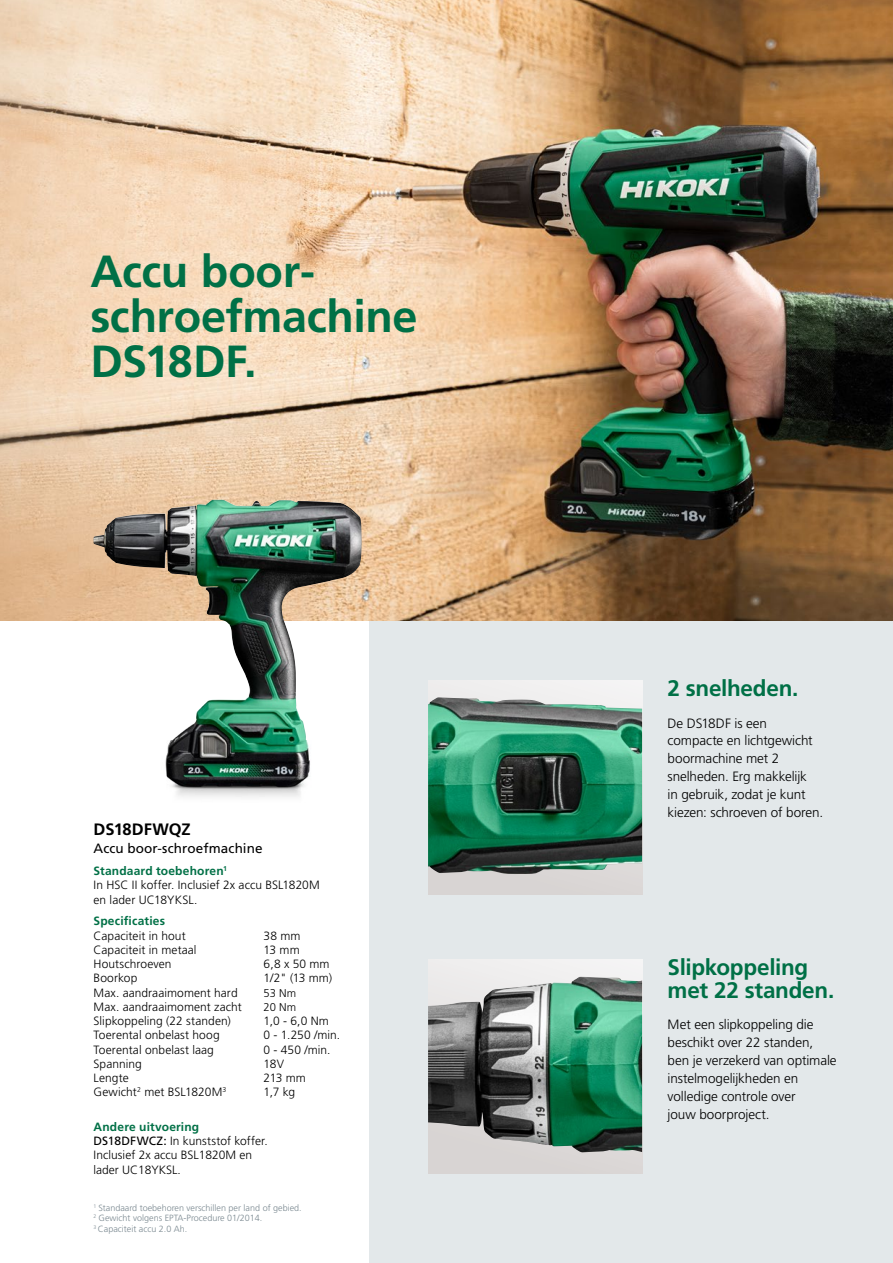
<style>
.page{position:relative;width:893px;height:1263px;background:#fff}
.page>*{position:absolute;margin:0;border:0;box-sizing:border-box;transform-origin:0 0}
.t1{font:700 45px/45px "Frutiger LT Std";letter-spacing:-.01em;color:#007046}
.t2{font:700 22.5px/22.5px "Frutiger LT Std";letter-spacing:-.01em;color:#007046}
.t3{font:700 16.5px "Frutiger LT Std";letter-spacing:-.005em;color:#000}
.t4{font:300 13.5px/18px "Frutiger LT Std";letter-spacing:-.005em;color:#000}
.t5{font:13.5px "Frutiger LT Std";letter-spacing:.005em;color:#000}
.t6{font:300 12px/14.2px "Frutiger LT Std";letter-spacing:.005em;color:#000}
.t7{font:700 12px "Frutiger LT Std";letter-spacing:.015em;color:#007046}
.t8{font:300 11.25px "Frutiger LT Std";letter-spacing:.01em;color:#000}
.t9{font:300 9px/10.5px "Frutiger LT Std";color:#7a8890}
.s1{font-weight:700;color:#007046}
.s2{font-weight:400}
</style>
<div class="page">
<div style="left:370px;top:621px;width:523px;height:642px;background:#e3e8ea"></div>
<img style="left:0;top:0;width:893px;height:621px">
<img style="left:165px;top:741px;width:145px;height:56px">
<img style="left:93px;top:500px;width:139px;height:135px">
<svg style="left:428px;top:680px;width:214px;height:214px"></svg>
<img style="left:428px;top:697px;width:214px;height:177px">
<svg style="left:428px;top:960px;width:214px;height:214px"></svg>
<img style="left:428px;top:976px;width:214px;height:176px">
<h1 class="t1" style="left:90px;top:249px;width:329px">Accu boor&shy;schroefmachine<br>DS18DF.</h1>
<h3 class="t3" style="left:94px;top:820px;width:99px">DS18DFWQZ</h3>
<p class="t5" style="left:94px;top:841px;width:171px">Accu boor-schroefmachine</p>
<p class="t6" style="left:94px;top:864px;width:228px"><span class="s1">Standaard toebehoren</span><sup>1<br></sup>In HSC II koffer. Inclusief 2x accu BSL1820M en lader UC18YKSL.</p>
<p class="t7" style="left:94px;top:914px;width:73px">Specificaties</p>
<p class="t6" style="left:94px;top:928px;width:94px">Capaciteit in hout</p>
<p class="t6" style="left:264px;top:928px;width:38px">38 mm</p>
<p class="t6" style="left:94px;top:943px;width:105px">Capaciteit in metaal</p>
<p class="t6" style="left:264px;top:943px;width:38px">13 mm</p>
<p class="t6" style="left:94px;top:957px;width:80px">Houtschroeven</p>
<p class="t6" style="left:264px;top:957px;width:67px">6,8 x 50 mm</p>
<p class="t6" style="left:94px;top:971px;width:45px">Boorkop</p>
<p class="t6" style="left:264px;top:971px;width:70px">1/2" (13 mm)</p>
<p class="t6" style="left:94px;top:985px;width:146px">Max. aandraaimoment hard</p>
<p class="t8" style="left:264px;top:986px;width:34px">53 Nm</p>
<p class="t6" style="left:94px;top:1000px;width:150px">Max. aandraaimoment zacht</p>
<p class="t8" style="left:264px;top:1001px;width:34px">20 Nm</p>
<p class="t6" style="left:94px;top:1014px;width:139px">Slipkoppeling (22 standen)</p>
<p class="t6" style="left:264px;top:1014px;width:67px">1,0 - 6,0 Nm</p>
<p class="t6" style="left:94px;top:1028px;width:128px">Toerental onbelast hoog</p>
<p class="t6" style="left:264px;top:1028px;width:78px">0 - 1.250 /min.</p>
<p class="t6" style="left:94px;top:1042px;width:122px">Toerental onbelast laag</p>
<p class="t6" style="left:264px;top:1042px;width:68px">0 - 450 /min.</p>
<p class="t6" style="left:94px;top:1057px;width:50px">Spanning</p>
<p class="t6" style="left:264px;top:1057px;width:22px">18V</p>
<p class="t6" style="left:94px;top:1071px;width:37px">Lengte</p>
<p class="t6" style="left:264px;top:1071px;width:44px">213 mm</p>
<p class="t6" style="left:94px;top:1085px;width:134px">Gewicht<sup>2</sup> met BSL1820M<sup>3</sup></p>
<p class="t6" style="left:264px;top:1085px;width:33px">1,7 kg</p>
<p class="t6" style="left:94px;top:1120px;width:176px"><span class="s1">Andere uitvoering<br></span><span class="s2">DS18DFWCZ:</span> In kunststof koffer.<br>Inclusief 2x accu BSL1820M en lader UC18YKSL.</p>
<p class="t9" style="left:94px;top:1203px;width:210px"><sup>1</sup> Standaard toebehoren verschillen per land of gebied.<br><sup>2</sup> Gewicht volgens EPTA-Procedure 01/2014.<br><sup>3</sup> Capaciteit accu 2.0 Ah.</p>
<h2 class="t2" style="left:668px;top:677px;width:132px">2 snelheden.</h2>
<p class="t4" style="left:668px;top:714px;width:157px">De DS18DF is een compacte en lichtgewicht boormachine met 2 snelheden. Erg makkelijk<br>in gebruik, zodat je kunt kiezen: schroeven of boren.</p>
<h2 class="t2" style="left:668px;top:956px;width:168px">Slipkoppeling met 22 standen.</h2>
<p class="t4" style="left:668px;top:1016px;width:171px">Met een slipkoppeling die beschikt over 22 standen, ben je verzekerd van optimale instelmogelijkheden en volledige controle over<br>jouw boorproject.</p>
</div>
